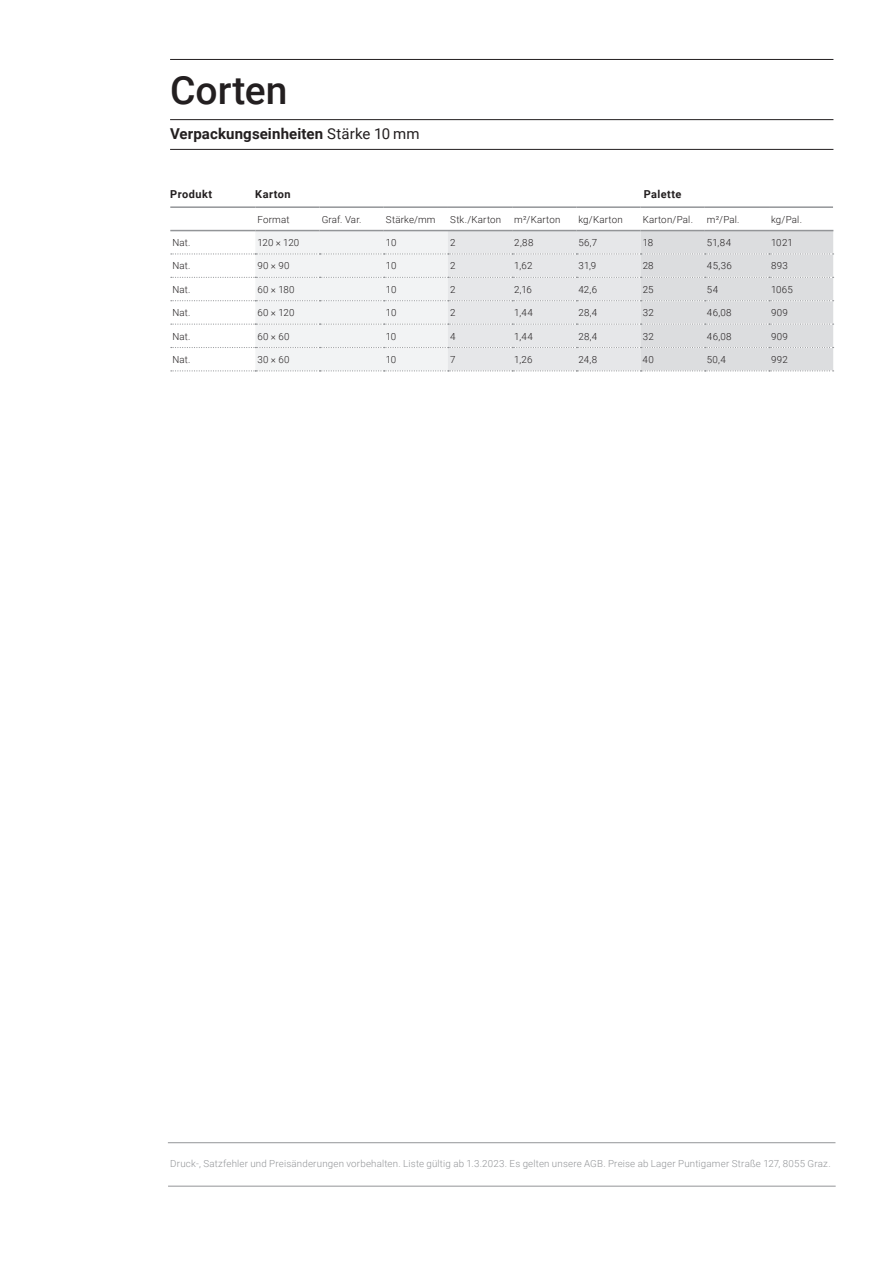
<style>
.page{position:relative;width:893px;height:1263px;background:#fff}
.page>*{position:absolute;margin:0;border:0;box-sizing:border-box;transform-origin:0 0}
.t1{font:500 39px "Roboto";color:#231f20}
.t2{font:700 15px "Roboto";letter-spacing:.01em;color:#231f20}
.t3{font:700 10.95px "Roboto";letter-spacing:.04em;color:#231f20}
.t4{font:300 9.75px "Roboto";letter-spacing:.02em;color:#231f20}
.t5{font:300 9.75px "Roboto";letter-spacing:.02em;color:#939598}
.s1{font-weight:400}
</style>
<div class="page">
<hr style="left:170px;top:149px;width:663px;height:1px;background:#231f20">
<hr style="left:170px;top:119px;width:663px;height:1px;background:#231f20">
<hr style="left:168px;top:1142px;width:667px;height:1px;background:#939598">
<hr style="left:168px;top:1186px;width:668px;height:1px;background:#939598">
<hr style="left:170px;top:59px;width:663px;height:1px;background:#231f20">
<hr style="left:170px;top:206px;width:85px;height:2px;background:#939598">
<svg style="left:171px;top:206px;width:663px;height:165px"></svg>
<hr style="left:170px;top:230px;width:85px;height:1px;background:#939598">
<h1 class="t1" style="left:170px;top:63px;width:119px">Corten</h1>
<h2 class="t2" style="left:170px;top:123px;width:251px">Verpackungseinheiten <span class="s1">Stärke 10 mm</span></h2>
<p class="t3" style="left:170px;top:187px;width:43px">Produkt</p>
<p class="t3" style="left:255px;top:187px;width:37px">Karton</p>
<p class="t3" style="left:644px;top:187px;width:39px">Palette</p>
<p class="t4" style="left:257px;top:212px;width:34px">Format</p>
<p class="t4" style="left:322px;top:212px;width:41px">Graf. Var.</p>
<p class="t4" style="left:386px;top:212px;width:51px">Stärke/mm</p>
<p class="t4" style="left:450px;top:212px;width:53px">Stk./Karton</p>
<p class="t4" style="left:514px;top:212px;width:48px">m2/Karton</p>
<p class="t4" style="left:578px;top:212px;width:46px">kg/Karton</p>
<p class="t4" style="left:643px;top:212px;width:52px">Karton/Pal.</p>
<p class="t4" style="left:707px;top:212px;width:34px">m2/Pal.</p>
<p class="t4" style="left:771px;top:212px;width:32px">kg/Pal.</p>
<p class="t4" style="left:172px;top:236px;width:20px">Nat.</p>
<p class="t4" style="left:257px;top:236px;width:43px">120 × 120</p>
<p class="t4" style="left:386px;top:236px;width:12px">10</p>
<p class="t4" style="left:450px;top:236px;width:7px">2</p>
<p class="t4" style="left:514px;top:236px;width:21px">2,88</p>
<p class="t4" style="left:578px;top:236px;width:20px">56,7</p>
<p class="t4" style="left:643px;top:236px;width:12px">18</p>
<p class="t4" style="left:707px;top:236px;width:26px">51,84</p>
<p class="t4" style="left:771px;top:236px;width:23px">1021</p>
<p class="t4" style="left:172px;top:259px;width:20px">Nat.</p>
<p class="t4" style="left:257px;top:259px;width:34px">90 × 90</p>
<p class="t4" style="left:386px;top:259px;width:12px">10</p>
<p class="t4" style="left:450px;top:259px;width:7px">2</p>
<p class="t4" style="left:514px;top:259px;width:20px">1,62</p>
<p class="t4" style="left:578px;top:259px;width:19px">31,9</p>
<p class="t4" style="left:643px;top:259px;width:13px">28</p>
<p class="t4" style="left:707px;top:259px;width:26px">45,36</p>
<p class="t4" style="left:771px;top:259px;width:18px">893</p>
<p class="t4" style="left:172px;top:282px;width:20px">Nat.</p>
<p class="t4" style="left:257px;top:282px;width:39px">60 × 180</p>
<p class="t4" style="left:386px;top:282px;width:12px">10</p>
<p class="t4" style="left:450px;top:282px;width:7px">2</p>
<p class="t4" style="left:514px;top:282px;width:19px">2,16</p>
<p class="t4" style="left:578px;top:282px;width:20px">42,6</p>
<p class="t4" style="left:643px;top:282px;width:12px">25</p>
<p class="t4" style="left:707px;top:282px;width:13px">54</p>
<p class="t4" style="left:771px;top:282px;width:23px">1065</p>
<p class="t4" style="left:172px;top:306px;width:20px">Nat.</p>
<p class="t4" style="left:257px;top:306px;width:39px">60 × 120</p>
<p class="t4" style="left:386px;top:306px;width:12px">10</p>
<p class="t4" style="left:450px;top:306px;width:7px">2</p>
<p class="t4" style="left:514px;top:306px;width:20px">1,44</p>
<p class="t4" style="left:578px;top:306px;width:20px">28,4</p>
<p class="t4" style="left:643px;top:306px;width:13px">32</p>
<p class="t4" style="left:707px;top:306px;width:26px">46,08</p>
<p class="t4" style="left:771px;top:306px;width:18px">909</p>
<p class="t4" style="left:172px;top:329px;width:20px">Nat.</p>
<p class="t4" style="left:257px;top:329px;width:34px">60 × 60</p>
<p class="t4" style="left:386px;top:329px;width:12px">10</p>
<p class="t4" style="left:450px;top:329px;width:7px">4</p>
<p class="t4" style="left:514px;top:329px;width:20px">1,44</p>
<p class="t4" style="left:578px;top:329px;width:20px">28,4</p>
<p class="t4" style="left:643px;top:329px;width:13px">32</p>
<p class="t4" style="left:707px;top:329px;width:26px">46,08</p>
<p class="t4" style="left:771px;top:329px;width:18px">909</p>
<p class="t4" style="left:172px;top:353px;width:20px">Nat.</p>
<p class="t4" style="left:257px;top:353px;width:34px">30 × 60</p>
<p class="t4" style="left:386px;top:353px;width:12px">10</p>
<p class="t4" style="left:450px;top:353px;width:7px">7</p>
<p class="t4" style="left:514px;top:353px;width:20px">1,26</p>
<p class="t4" style="left:578px;top:353px;width:20px">24,8</p>
<p class="t4" style="left:643px;top:353px;width:13px">40</p>
<p class="t4" style="left:707px;top:353px;width:20px">50,4</p>
<p class="t4" style="left:771px;top:353px;width:18px">992</p>
<p class="t5" style="left:170px;top:1156px;width:662px">Druck-, Satzfehler und Preisänderungen vorbehalten. Liste gültig ab 1.3.2023. Es gelten unsere AGB. Preise ab Lager Puntigamer Straße 127, 8055 Graz.</p>
</div>
